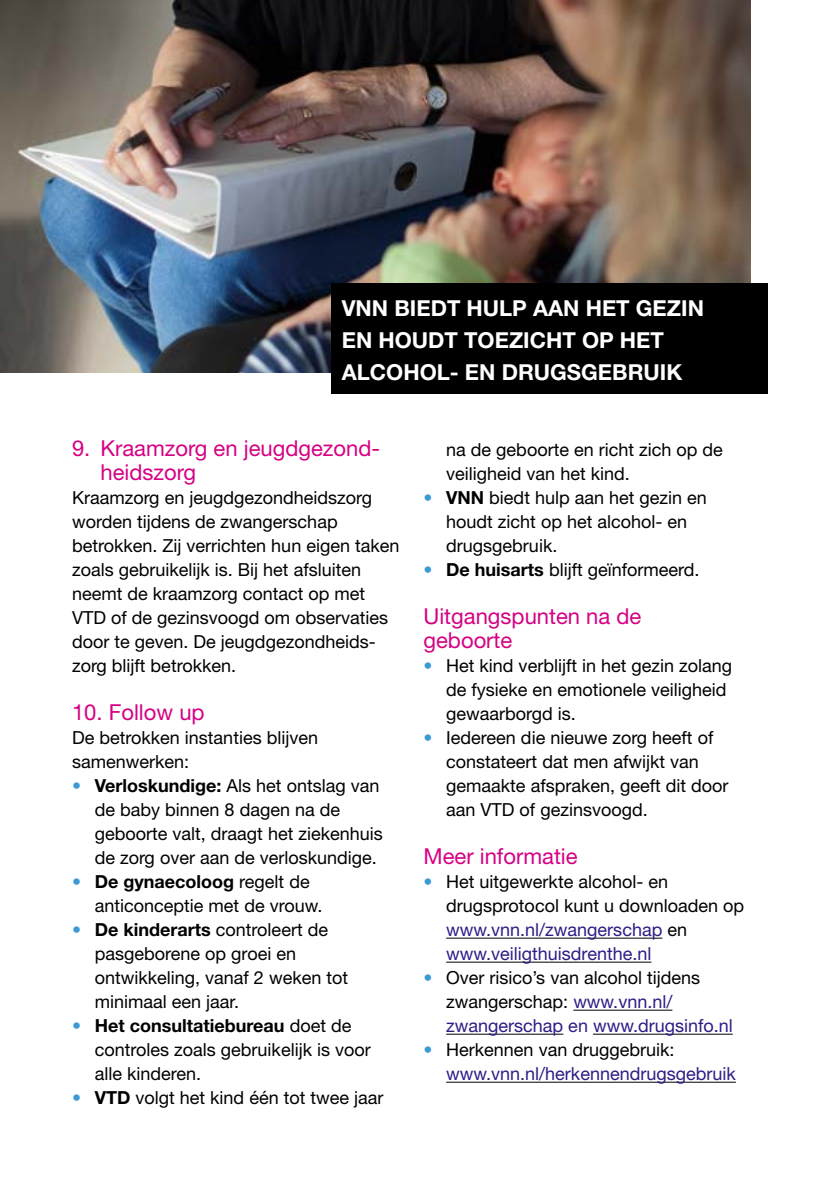
<style>
.page{position:relative;width:823px;height:1191px;background:#fff}
.page>*{position:absolute;margin:0;border:0;box-sizing:border-box;transform-origin:0 0}
.t1{font:22px/24px "Helvetica Neue";color:#d60084}
.t2{font:700 22px/32px "Helvetica Neue";color:#fff}
.t3{font:18px/24px "Helvetica Neue";color:#000}
.t4{font:18px/24px "Helvetica Neue";color:#2e1d86}
.s1{font-weight:500;color:#3b9ad6}
.s2{font-weight:700}
.s3{color:#2e1d86}
.s4{color:#000}
</style>
<div class="page">
<img style="left:0;top:0;width:750px;height:372px">
<div style="left:331px;top:283px;width:436px;height:111px;background:#000"></div>
<hr style="left:446px;top:937px;width:216px;height:1px;background:#000">
<hr style="left:446px;top:961px;width:205px;height:1px;background:#000">
<hr style="left:573px;top:1009px;width:99px;height:1px;background:#000">
<hr style="left:446px;top:1033px;width:117px;height:1px;background:#000">
<hr style="left:592px;top:1033px;width:140px;height:1px;background:#000">
<hr style="left:446px;top:1081px;width:289px;height:1px;background:#000">
<p class="t2" style="left:341px;top:291px;width:363px">VNN BIEDT HULP AAN HET GEZIN<br>EN HOUDT TOEZICHT OP HET<br>ALCOHOL- EN DRUGSGEBRUIK</p>
<p class="t1" style="left:100px;top:436px;width:281px;text-indent:-28px">9. Kraamzorg en jeugdgezond&shy;heidszorg</p>
<p class="t3" style="left:72px;top:485px;width:329px">Kraamzorg en jeugdgezondheidszorg worden tijdens de zwangerschap betrokken. Zij verrichten hun eigen taken zoals gebruikelijk is. Bij het afsluiten neemt de kraamzorg contact op met VTD of de gezinsvoogd om observaties door te geven. De jeugdgezondheids&shy;zorg blijft betrokken.</p>
<p class="t1" style="left:72px;top:700px;width:134px">10. Follow up</p>
<p class="t3" style="left:72px;top:725px;width:247px">De betrokken instanties blijven samenwerken:</p>
<p class="t3" style="left:95px;top:773px;width:289px;text-indent:-23px"><span class="s1">•</span> <span class="s2">Verloskundige:</span> Als het ontslag van de baby binnen 8 dagen na de geboorte valt, draagt het ziekenhuis de zorg over aan de verloskundige.</p>
<p class="t3" style="left:95px;top:869px;width:229px;text-indent:-23px"><span class="s1">•</span> <span class="s2">De gynaecoloog</span> regelt de anticonceptie met de vrouw.</p>
<p class="t3" style="left:95px;top:917px;width:255px;text-indent:-23px"><span class="s1">•</span> <span class="s2">De kinderarts</span> controleert de pasgeborene op groei en ontwikkeling, vanaf 2 weken tot minimaal een jaar.</p>
<p class="t3" style="left:95px;top:1013px;width:277px;text-indent:-23px"><span class="s1">•</span> <span class="s2">Het consultatiebureau</span> doet de controles zoals gebruikelijk is voor alle kinderen.</p>
<p class="t3" style="left:72px;top:1085px;width:313px"><span class="s1">•</span> <span class="s2">VTD</span> volgt het kind één tot twee jaar</p>
<p class="t3" style="left:446px;top:437px;width:278px">na de geboorte en richt zich op de veiligheid van het kind.</p>
<p class="t3" style="left:446px;top:485px;width:262px;text-indent:-23px"><span class="s1">•</span> <span class="s2">VNN</span> biedt hulp aan het gezin en houdt zicht op het alcohol- en drugsgebruik.</p>
<p class="t3" style="left:423px;top:557px;width:277px"><span class="s1">•</span> <span class="s2">De huisarts</span> blijft geïnformeerd.</p>
<p class="t1" style="left:423px;top:604px;width:219px">Uitgangspunten na de geboorte</p>
<p class="t3" style="left:446px;top:653px;width:287px;text-indent:-23px"><span class="s1">•</span> Het kind verblijft in het gezin zolang de fysieke en emotionele veiligheid gewaarborgd is.</p>
<p class="t3" style="left:446px;top:725px;width:284px;text-indent:-23px"><span class="s1">•</span> Iedereen die nieuwe zorg heeft of constateert dat men afwijkt van gemaakte afspraken, geeft dit door aan VTD of gezinsvoogd.</p>
<p class="t1" style="left:423px;top:844px;width:156px">Meer informatie</p>
<p class="t3" style="left:446px;top:869px;width:299px;text-indent:-23px"><span class="s1">•</span> Het uitgewerkte alcohol- en drugsprotocol kunt u downloaden op <span class="s3">www.vnn.nl/zwangerschap</span> en <span class="s3">www.veiligthuisdrenthe.nl</span></p>
<p class="t3" style="left:446px;top:965px;width:288px;text-indent:-23px"><span class="s1">•</span> Over risico’s van alcohol tijdens zwangerschap: <span class="s3">www.vnn.nl/ zwangerschap en www.drugsinfo.nl</span></p>
<p class="t4" style="left:446px;top:1037px;width:291px;text-indent:-23px"><span class="s1">•</span> <span class="s4">Herkennen van druggebruik: </span>www.vnn.nl/herkennendrugsgebruik</p>
</div>
